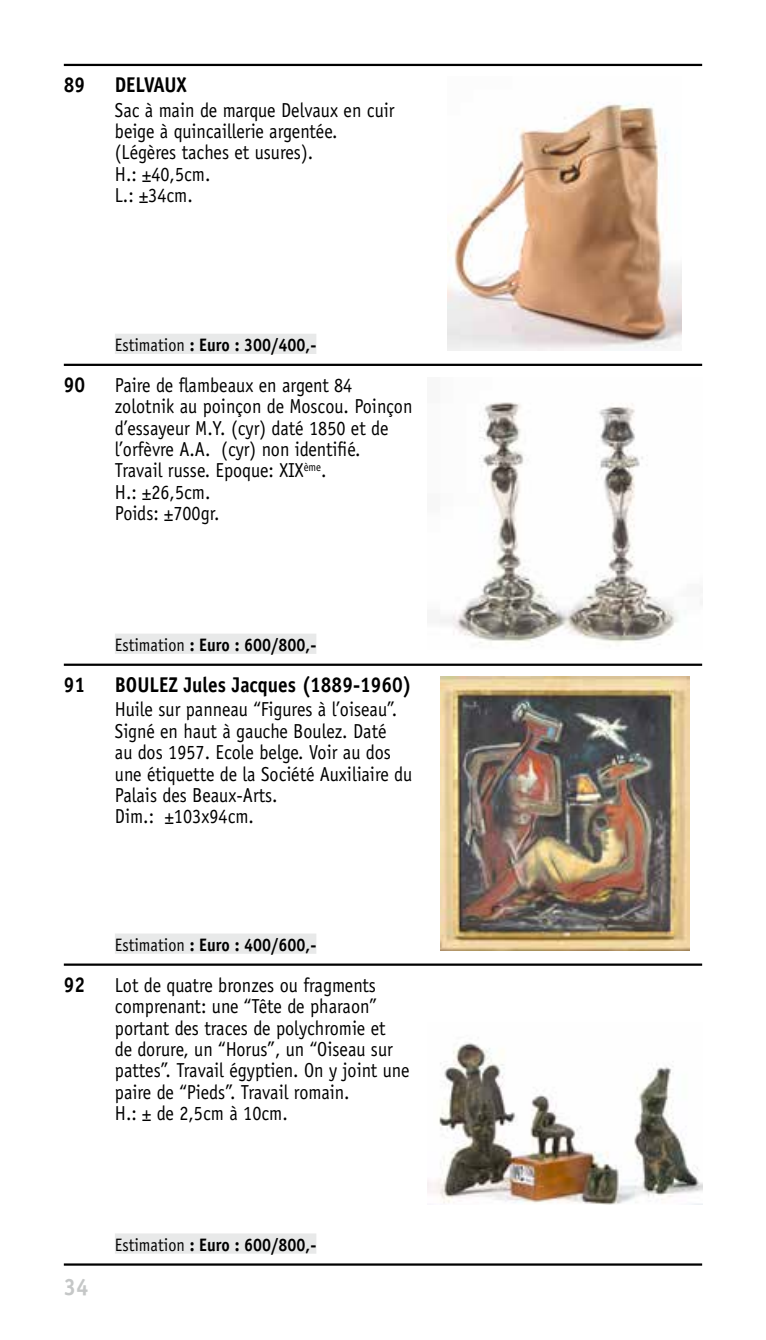
<style>
.page{position:relative;width:766px;height:1340px;background:#fff}
.page>*{position:absolute;margin:0;border:0;box-sizing:border-box;transform-origin:0 0}
.t1{font:700 23.62px "Officina Sans Std";color:#c5c7c7;scale:.94 1}
.t2{font:700 21.38px "Officina Sans Std";color:#000;scale:.9 1}
.t3{font:20.25px/21.4px "Officina Sans Std";color:#000;scale:.9 1}
.t4{font:700 18px "Officina Sans Std";color:#000;scale:.9 1}
.s1{font-weight:400}
</style>
<div class="page">
<img style="left:448px;top:103px;width:233px;height:248px">
<div style="left:115px;top:334px;width:201px;height:20px;background:#e8e9e9"></div>
<img style="left:439px;top:402px;width:263px;height:242px">
<div style="left:115px;top:633px;width:201px;height:21px;background:#e8e9e9"></div>
<img style="left:440px;top:676px;width:249px;height:274px">
<div style="left:115px;top:933px;width:201px;height:20px;background:#e8e9e9"></div>
<img style="left:427px;top:1043px;width:275px;height:161px">
<div style="left:115px;top:1233px;width:201px;height:20px;background:#e8e9e9"></div>
<hr style="left:64px;top:64px;width:638px;height:2px;background:#000">
<hr style="left:64px;top:364px;width:638px;height:2px;background:#000">
<hr style="left:64px;top:663px;width:638px;height:3px;background:#000">
<hr style="left:64px;top:963px;width:638px;height:2px;background:#000">
<hr style="left:64px;top:1263px;width:638px;height:2px;background:#000">
<p class="t2" style="left:64px;top:71px;width:25px">89</p>
<p class="t2" style="left:115px;top:71px;width:82px">DELVAUX</p>
<p class="t3" style="left:115px;top:99px;width:312px">Sac à main de marque Delvaux en cuir beige à quincaillerie argentée. (Légères taches et usures).<br>H.: ±40,5cm.<br>L.: ±34cm.</p>
<p class="t4" style="left:115px;top:333px;width:225px"><span class="s1">Estimation</span> : Euro : 300/400,-</p>
<p class="t2" style="left:64px;top:371px;width:25px">90</p>
<p class="t3" style="left:115px;top:374px;width:332px">Paire de flambeaux en argent 84 zolotnik au poinçon de Moscou. Poinçon d’essayeur M.Y. (cyr) daté 1850 et de l’orfèvre A.A. (cyr) non identifié.<br>Travail russe. Epoque: XIX<sup>ème</sup>.<br>H.: ±26,5cm.<br>Poids: ±700gr.</p>
<p class="t4" style="left:115px;top:633px;width:225px"><span class="s1">Estimation</span> : Euro : 600/800,-</p>
<p class="t2" style="left:64px;top:671px;width:25px">91</p>
<p class="t2" style="left:115px;top:671px;width:331px">BOULEZ Jules Jacques (1889-1960)</p>
<p class="t3" style="left:115px;top:699px;width:332px">Huile sur panneau “Figures à l’oiseau”.<br>Signé en haut à gauche Boulez. Daté<br>au dos 1957. Ecole belge. Voir au dos une étiquette de la Société Auxiliaire du<br>Palais des Beaux-Arts.<br>Dim.: ±103x94cm.</p>
<p class="t4" style="left:115px;top:933px;width:225px"><span class="s1">Estimation</span> : Euro : 400/600,-</p>
<p class="t2" style="left:64px;top:971px;width:25px">92</p>
<p class="t3" style="left:115px;top:974px;width:329px">Lot de quatre bronzes ou fragments comprenant: une “Tête de pharaon” portant des traces de polychromie et<br>de dorure, un “Horus”, un “Oiseau sur pattes”. Travail égyptien. On y joint une paire de “Pieds”. Travail romain.<br>H.: ± de 2,5cm à 10cm.</p>
<p class="t1" style="left:64px;top:1272px;width:28px">34</p>
<p class="t4" style="left:115px;top:1233px;width:225px"><span class="s1">Estimation</span> : Euro : 600/800,-</p>
</div>
